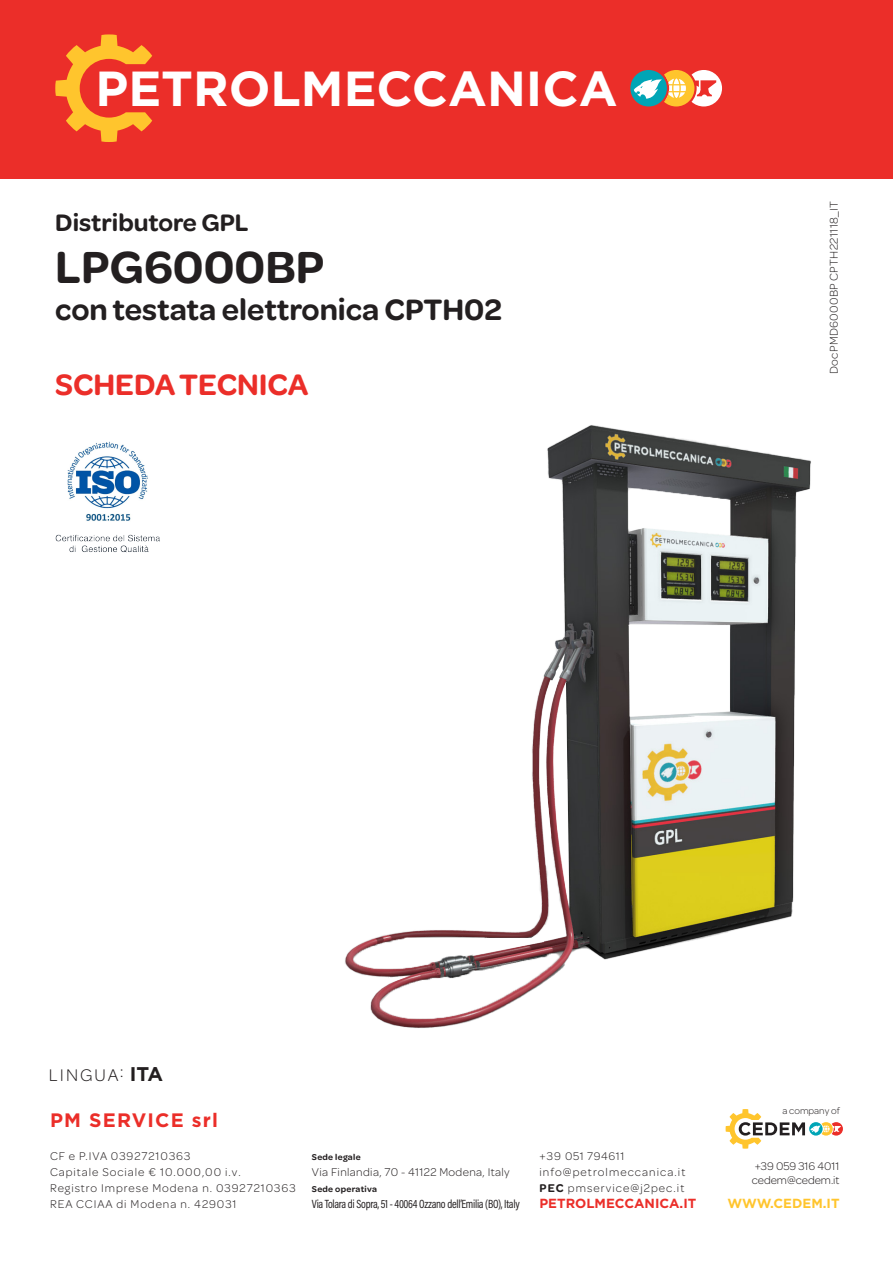
<style>
.page{position:relative;width:893px;height:1263px;background:#fff}
.page>*{position:absolute;margin:0;border:0;box-sizing:border-box;transform-origin:0 0}
.t1{font:700 49.2px "Gotham";color:#fff}
.t2{font:600 48px "Omnes";color:#231f20}
.t3{font:600 31.5px "Omnes";color:#231f20}
.t4{font:600 31.5px "Omnes";color:#eb2e29}
.t5{font:600 25.5px "Omnes";color:#231f20}
.t6{font:700 19.5px "Gotham";letter-spacing:.06em;color:#eb2e29}
.t7{font:300 18px "Omnes";letter-spacing:.11em;color:#231f20}
.t8{font:700 13.2px "Gotham";color:#eb2e29}
.t9{font:700 13.2px "Gotham";color:#ffc52d}
.t10{font:300 12px "Omnes";letter-spacing:.08em;color:#231f20}
.t11{font:300 12px "Omnes";letter-spacing:.03em;color:#231f20}
.t12{font:12px "Acumin Variable Concept";letter-spacing:-.025em;color:#231f20;scale:.95 1}
.t13{font:300 11.85px "Omnes";color:#231f20}
.t14{font:300 11.85px "Omnes";letter-spacing:.05em;color:#231f20}
.t15{font:300 10.05px "Omnes";color:#231f20}
.t16{font:600 9px "Omnes";letter-spacing:.03em;color:#231f20}
.s1{font-family:"Gotham";font-weight:700;font-size:19.8px}
.s2{font-size:12px}
.s3{font-weight:600}
</style>
<div class="page">
<div style="left:0;top:0;width:893px;height:179px;background:#eb2e29"></div>
<img style="left:345px;top:425px;width:466px;height:603px">
<svg style="left:726px;top:1109px;width:117px;height:40px"></svg>
<img style="left:55px;top:441px;width:105px;height:112px">
<svg style="left:55px;top:34px;width:97px;height:108px"></svg>
<svg style="left:630px;top:70px;width:92px;height:36px"></svg>
<p class="t1" style="left:95px;top:60px;width:524px">PETROLMECCANICA</p>
<p class="t5" style="left:55px;top:205px;width:195px">Distributore GPL</p>
<p class="t2" style="left:55px;top:233px;width:270px">LPG6000BP</p>
<p class="t3" style="left:55px;top:288px;width:448px">con testata elettronica CPTH02</p>
<p class="t4" style="left:55px;top:362px;width:255px">SCHEDA TECNICA</p>
<p class="t11" style="left:826px;top:374px;width:175px;rotate:-90deg">DocPMD6000BP CPTH221118_IT</p>
<p class="t7" style="left:49px;top:1062px;width:116px">LINGUA: <span class="s1">ITA</span></p>
<p class="t6" style="left:50px;top:1109px;width:170px">PM SERVICE srl</p>
<p class="t10" style="left:50px;top:1148px;width:142px">CF e P.IVA 03927210363</p>
<p class="t10" style="left:50px;top:1164px;width:192px">Capitale Sociale € 10.000,00 i.v.</p>
<p class="t10" style="left:50px;top:1180px;width:247px">Registro Imprese Modena n. 03927210363</p>
<p class="t10" style="left:50px;top:1196px;width:188px">REA CCIAA di Modena n. 429031</p>
<p class="t16" style="left:312px;top:1151px;width:50px">Sede legale</p>
<p class="t11" style="left:312px;top:1164px;width:199px">Via Finlandia, 70 - 41122 Modena, Italy</p>
<p class="t16" style="left:312px;top:1183px;width:66px">Sede operativa</p>
<p class="t12" style="left:312px;top:1195px;width:220px">Via Tolara di Sopra, 51 - 40064 Ozzano dell’Emilia (BO), Italy</p>
<p class="t14" style="left:539px;top:1148px;width:86px"><span class="s2">+39</span> 051 794611</p>
<p class="t10" style="left:539px;top:1164px;width:147px">info@petrolmeccanica.it</p>
<p class="t10" style="left:539px;top:1180px;width:146px"><span class="s3">PEC</span> pmservice@j2pec.it</p>
<p class="t8" style="left:539px;top:1195px;width:158px">PETROLMECCANICA.IT</p>
<p class="t15" style="left:782px;top:1104px;width:59px">a company of</p>
<p class="t13" style="left:755px;top:1158px;width:86px">+39 059 316 4011</p>
<p class="t13" style="left:752px;top:1172px;width:89px">cedem@cedem.it</p>
<p class="t9" style="left:727px;top:1195px;width:114px">WWW.CEDEM.IT</p>
</div>
